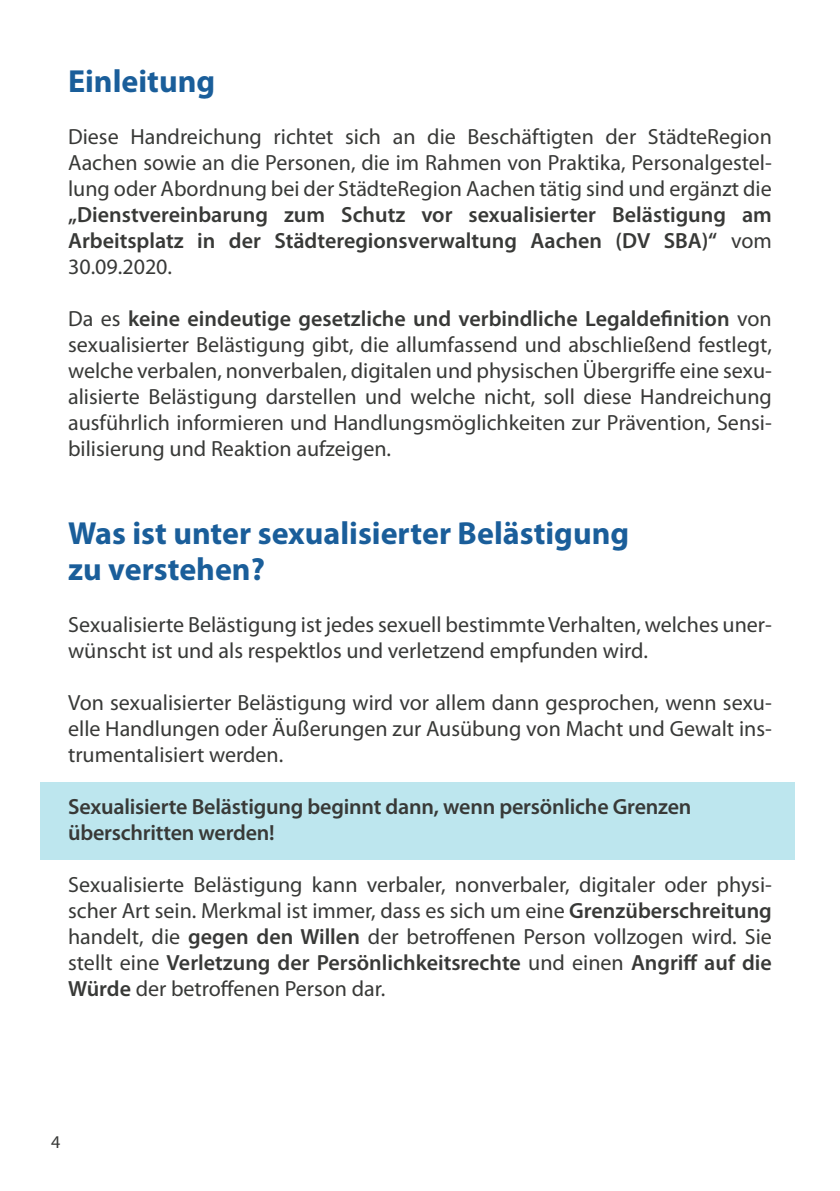
<style>
.page{position:relative;width:840px;height:1191px;background:#fff}
.page>*{position:absolute;margin:0;border:0;box-sizing:border-box;transform-origin:0 0}
.Headline{font:700 32px/36px "Myriad Pro";color:#1a5e9a}
.Fließtext{font:22px/26px "Myriad Pro";color:#383937;text-align:justify}
.Fließtext_linksbündi{font:600 22px/26px "Myriad Pro";letter-spacing:-.01em;color:#383937}
.t1{font:18px "Myriad Pro";color:#383937}
.s1{font-weight:600}
</style>
<div class="page">
<div style="left:40px;top:782px;width:754px;height:77px;background:#bde6ee"></div>
<p class="Headline" style="left:68px;top:64px;width:148px">Einleitung</p>
<p class="Fließtext" style="left:68px;top:124px;width:705px">Diese Handreichung richtet sich an die Beschäftigten der StädteRegion Aachen sowie an die Personen, die im Rahmen von Praktika, Personalgestel&shy;lung oder Abordnung bei der StädteRegion Aachen tätig sind und ergänzt die <span class="s1">„Dienstvereinbarung zum Schutz vor sexualisierter Belästigung am Arbeitsplatz in der Städteregionsverwaltung Aachen (DV SBA)“</span> vom 30.09.2020.</p>
<p class="Fließtext" style="left:68px;top:306px;width:705px">Da es <span class="s1">keine eindeutige gesetzliche und verbindliche Legaldefinition</span> von sexualisierter Belästigung gibt, die allumfassend und abschließend festlegt, welche verbalen, nonverbalen, digitalen und physischen Übergriffe eine sexu&shy;alisierte Belästigung darstellen und welche nicht, soll diese Handreichung ausführlich informieren und Handlungsmöglichkeiten zur Prävention, Sensi&shy;bilisierung und Reaktion aufzeigen.</p>
<p class="Headline" style="left:68px;top:516px;width:562px">Was ist unter sexualisierter Belästigung zu verstehen?</p>
<p class="Fließtext" style="left:68px;top:612px;width:704px">Sexualisierte Belästigung ist jedes sexuell bestimmte Verhalten, welches uner&shy;wünscht ist und als respektlos und verletzend empfunden wird.</p>
<p class="Fließtext" style="left:68px;top:690px;width:704px">Von sexualisierter Belästigung wird vor allem dann gesprochen, wenn sexu&shy;elle Handlungen oder Äußerungen zur Ausübung von Macht und Gewalt ins&shy;trumentalisiert werden.</p>
<p class="Fließtext_linksbündi" style="left:68px;top:794px;width:624px">Sexualisierte Belästigung beginnt dann, wenn persönliche Grenzen überschritten werden!</p>
<p class="Fließtext" style="left:68px;top:872px;width:704px">Sexualisierte Belästigung kann verbaler, nonverbaler, digitaler oder physi&shy;scher Art sein. Merkmal ist immer, dass es sich um eine <span class="s1">Grenzüberschreitung </span>handelt, die <span class="s1">gegen den Willen</span> der betroffenen Person vollzogen wird. Sie stellt eine <span class="s1">Verletzung der Persönlichkeitsrechte</span> und einen <span class="s1">Angriff auf die Würde</span> der betroffenen Person dar.</p>
<p class="t1" style="left:51px;top:1132px;width:11px">4</p>
</div>
